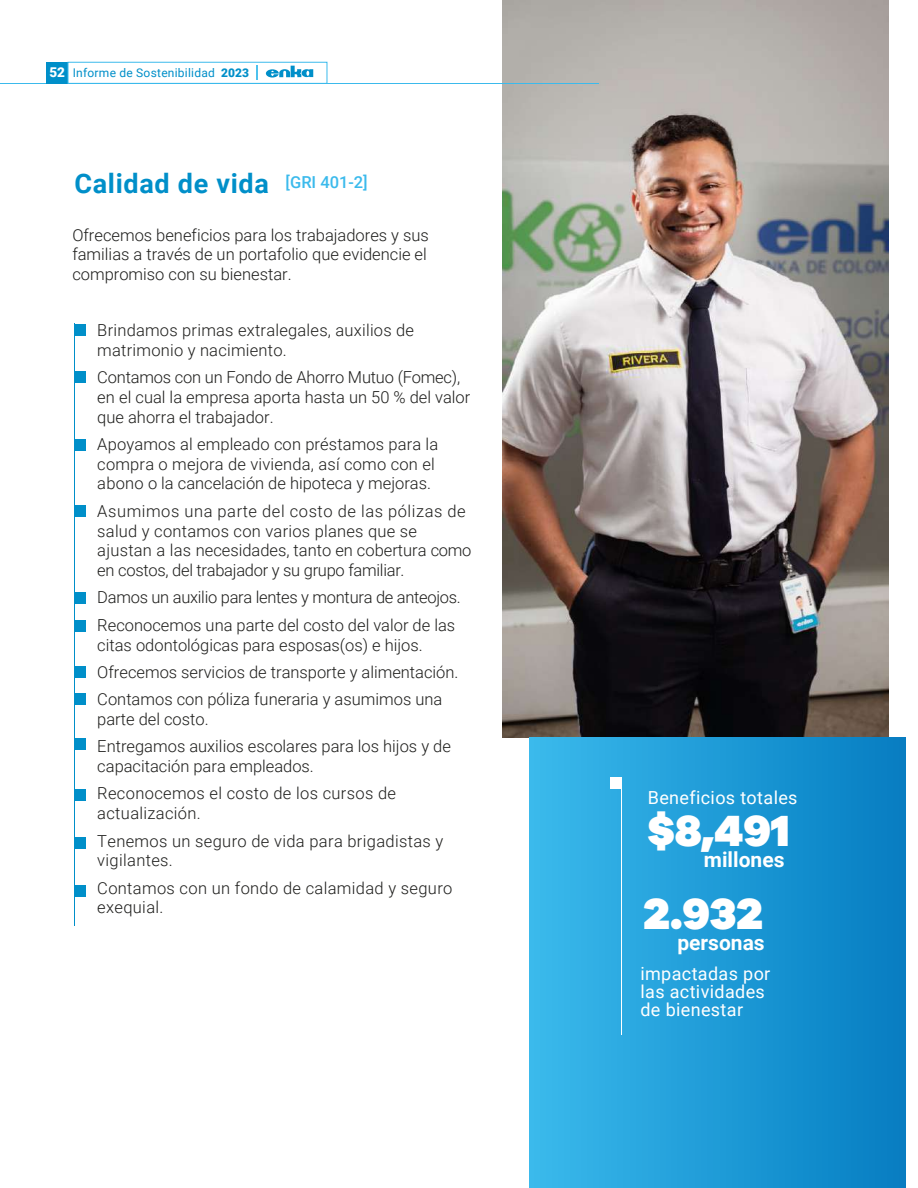
<style>
.page{position:relative;width:918px;height:1188px;background:#fff}
.page>*{position:absolute;margin:0;border:0;box-sizing:border-box;transform-origin:0 0}
.t1{font:900 45px "Galano Grotesque";color:#fff}
.t2{font:700 27px "Roboto";letter-spacing:.025em;color:#008fc9}
.t3{font:700 21px "Roboto";color:#fff}
.t4{font:18px/18px "Roboto";letter-spacing:.02em;color:#fff}
.t5{font:300 16.5px/19.8px "Roboto";color:#1d1d1b}
.t6{font:300 16.5px/27.3px "Roboto";letter-spacing:.02em;color:#1d1d1b}
.t7{font:12px "Roboto";letter-spacing:.02em;color:#008fc9}
.s1{font-weight:900;font-size:13.5px;color:#fff}
.s2{font-weight:900}
</style>
<div class="page">
<hr style="left:74px;top:324px;width:1px;height:602px;background:#008fc9">
<div style="left:74px;top:324px;width:12px;height:12px;background:#008fc9"></div>
<div style="left:74px;top:371px;width:12px;height:12px;background:#008fc9"></div>
<div style="left:74px;top:592px;width:12px;height:12px;background:#008fc9"></div>
<div style="left:74px;top:439px;width:12px;height:12px;background:#008fc9"></div>
<div style="left:74px;top:505px;width:12px;height:12px;background:#008fc9"></div>
<div style="left:74px;top:739px;width:12px;height:11px;background:#008fc9"></div>
<div style="left:74px;top:666px;width:12px;height:12px;background:#008fc9"></div>
<div style="left:74px;top:693px;width:12px;height:12px;background:#008fc9"></div>
<div style="left:74px;top:885px;width:12px;height:12px;background:#008fc9"></div>
<div style="left:74px;top:789px;width:12px;height:12px;background:#008fc9"></div>
<div style="left:74px;top:837px;width:12px;height:12px;background:#008fc9"></div>
<div style="left:74px;top:620px;width:12px;height:11px;background:#008fc9"></div>
<img style="left:503px;top:0;width:385px;height:737px">
<div style="left:529px;top:737px;width:377px;height:451px;background:linear-gradient(to right,#3cbbed,#047dc1)"></div>
<hr style="left:622px;top:777px;width:1px;height:258px;background:#fff">
<div style="left:610px;top:777px;width:12px;height:12px;background:#fff"></div>
<hr style="left:0;top:83px;width:598px;height:1px;background:#3bbaec">
<svg style="left:266px;top:66px;width:47px;height:12px"></svg>
<div style="left:47px;top:62px;width:21px;height:21px;background:#008fc9"></div>
<div style="left:68px;top:62px;width:259px;height:22px;border:1px solid #3bbaec"></div>
<svg style="left:257px;top:65px;width:1px;height:15px"></svg>
<p class="t7" style="left:49px;top:64px;width:201px"><span class="s1">52</span> Informe de Sostenibilidad <span class="s2">2023</span></p>
<h2 class="t2" style="left:74px;top:164px;width:295px">Calidad de vida <sup>[GRI</sup> <sup>401-2]</sup></h2>
<p class="t5" style="left:72px;top:224px;width:358px">Ofrecemos beneficios para los trabajadores y sus familias a través de un portafolio que evidencie el compromiso con su bienestar.</p>
<p class="t5" style="left:97px;top:320px;width:318px">Brindamos primas extralegales, auxilios de matrimonio y nacimiento.</p>
<p class="t5" style="left:97px;top:367px;width:375px">Contamos con un Fondo de Ahorro Mutuo (Fomec), en el cual la empresa aporta hasta un 50 % del valor que ahorra el trabajador.</p>
<p class="t5" style="left:97px;top:434px;width:342px">Apoyamos al empleado con préstamos para la compra o mejora de vivienda, así como con el abono o la cancelación de hipoteca y mejoras.</p>
<p class="t5" style="left:97px;top:500px;width:376px">Asumimos una parte del costo de las pólizas de salud y contamos con varios planes que se ajustan a las necesidades, tanto en cobertura como en costos, del trabajador y su grupo familiar.</p>
<p class="t5" style="left:97px;top:583px;width:365px;line-height:27.3px">Damos un auxilio para lentes y montura de anteojos.<br>Reconocemos una parte del costo del valor de las</p>
<p class="t5" style="left:97px;top:630px;width:363px;line-height:27.3px">citas odontológicas para esposas(os) e hijos.<br>Ofrecemos servicios de transporte y alimentación.<br>Contamos con póliza funeraria y asumimos una</p>
<p class="t5" style="left:97px;top:705px;width:355px;line-height:27.3px">parte del costo.<br>Entregamos auxilios escolares para los hijos y de</p>
<p class="t6" style="left:97px;top:752px;width:300px">capacitación para empleados.<br>Reconocemos el costo de los cursos de</p>
<p class="t6" style="left:97px;top:799px;width:348px">actualización.<br>Tenemos un seguro de vida para brigadistas y</p>
<p class="t6" style="left:97px;top:846px;width:357px">vigilantes.<br>Contamos con un fondo de calamidad y seguro</p>
<p class="t6" style="left:97px;top:893px;width:68px">exequial.</p>
<p class="t4" style="left:648px;top:788px;width:151px">Beneficios totales</p>
<h1 class="t1" style="left:647px;top:802px;width:144px">$8,491</h1>
<p class="t3" style="left:704px;top:845px;width:82px">millones</p>
<h1 class="t1" style="left:644px;top:885px;width:121px">2.932</h1>
<p class="t3" style="left:677px;top:928px;width:89px">personas</p>
<p class="t4" style="left:640px;top:964px;width:131px">impactadas por las actividades de bienestar</p>
</div>
